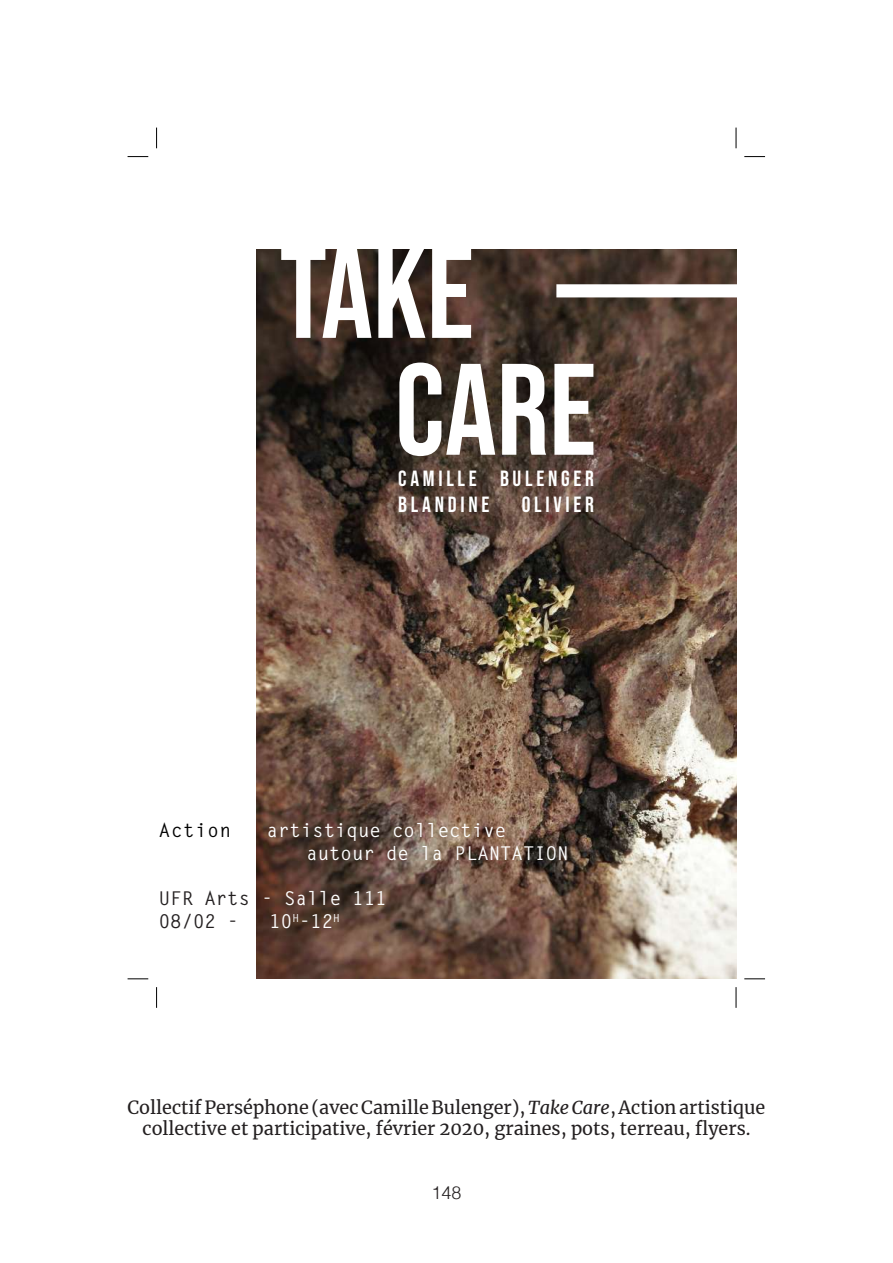
<style>
.page{position:relative;width:893px;height:1263px;background:#fff}
.page>*{position:absolute;margin:0;border:0;box-sizing:border-box;transform-origin:0 0}
.t1{font:129.9px/116.9px "Bebas Neue";color:#fff}
.t2{font:21.9px/26.2px "Bebas Neue";letter-spacing:.17em;color:#fff}
.t3{font:700 19.05px/22.8px "Letter Gothic Std";color:#fff}
.t4{font:700 19.05px/22.8px "Letter Gothic Std";color:#231f20}
.t5{font:700 19.05px "Letter Gothic Std";letter-spacing:.04em;color:#000}
.t6{font:18px/21.6px "Merriweather";color:#231f20;text-align:center}
.t7{font:300 18px "Helvetica";color:#231f20}
.s1{color:#fff}
.s2{font-style:italic}
</style>
<div class="page">
<img style="left:257px;top:250px;width:479px;height:729px">
<div style="left:556px;top:284px;width:180px;height:13px;background:#fff"></div>
<svg style="left:128px;top:156px;width:20px;height:1px"></svg>
<svg style="left:744px;top:156px;width:21px;height:1px"></svg>
<svg style="left:128px;top:978px;width:20px;height:1px"></svg>
<svg style="left:744px;top:978px;width:21px;height:1px"></svg>
<svg style="left:156px;top:128px;width:1px;height:20px"></svg>
<svg style="left:156px;top:987px;width:1px;height:21px"></svg>
<svg style="left:736px;top:128px;width:1px;height:20px"></svg>
<svg style="left:736px;top:987px;width:1px;height:21px"></svg>
<h1 class="t1" style="left:395px;top:233px;width:203px;text-indent:-115px">TAKE<br>CARE</h1>
<p class="t2" style="left:398px;top:465px;width:197px">CAMILLE BULENGER<br>BLANDINE</p>
<p class="t2" style="left:522px;top:491px;width:74px">OLIVIER</p>
<p class="t5" style="left:159px;top:818px;width:74px">Action</p>
<p class="t3" style="left:306px;top:819px;width:264px;text-indent:-40px">artistique collective autour de la PLANTATION</p>
<p class="t4" style="left:159px;top:887px;width:229px">UFR Arts <span class="s1">- Salle 111<br></span>08/02 -</p>
<p class="t3" style="left:270px;top:910px;width:72px">10<sup>H</sup>-12<sup>H</sup></p>
<p class="t6" style="left:128px;top:1096px;width:639px">Collectif Perséphone (avec Camille Bulenger), <span class="s2">Take Care</span>, Action artistique collective et participative, février 2020, graines, pots, terreau, flyers.</p>
<p class="t7" style="left:431px;top:1177px;width:32px">148</p>
</div>
